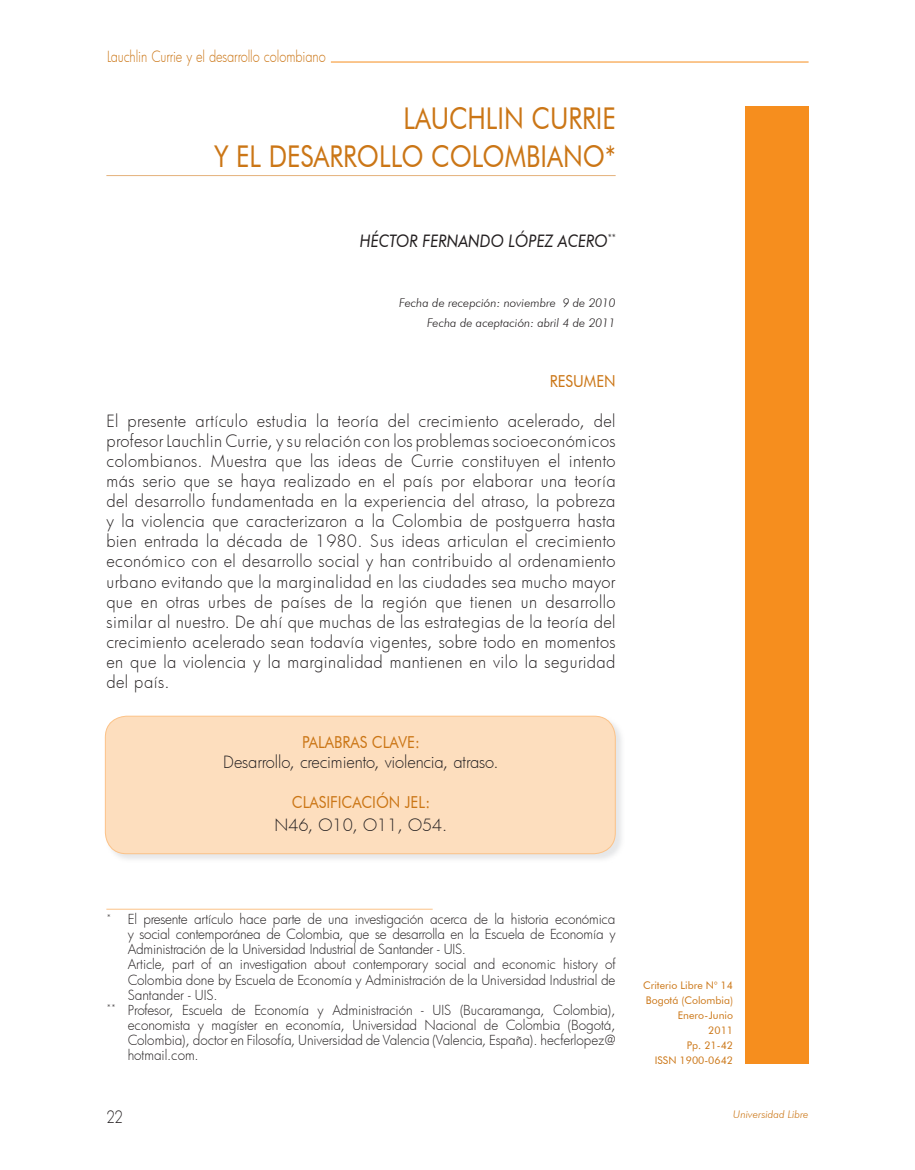
<style>
.page{position:relative;width:915px;height:1170px;background:#fff}
.page>*{position:absolute;margin:0;border:0;box-sizing:border-box;transform-origin:0 0}
.t1{font:30px/37.5px "Futura BT";color:#cb7616;text-align:right;scale:.85 1}
.t2{font:italic 17.25px "Futura BT";color:#231f20;scale:.9 1}
.t3{font:300 16.5px/20.1px "Futura";color:#231f20;text-align:justify}
.t4{font:16.5px "Futura BT";color:#cb7616;scale:.9 1}
.t5{font:300 16.5px "Futura";color:#231f20;scale:.85 1}
.t6{font:300 15px "Futura";letter-spacing:-.005em;color:#cb7616;scale:.85 1}
.t7{font:300 13.5px "Futura";letter-spacing:-.01em;color:#231f20}
.t8{font:italic 300 12px/20.1px "Futura BT";color:#231f20;text-align:right}
.t9{font:10.5px/15px "Futura BT";color:#cb7616;text-align:right}
.t10{font:italic 300 10.5px "Futura BT";color:#cb7616}
</style>
<div class="page">
<div style="left:744px;top:106px;width:64px;height:957px;background:#f68e1e"></div>
<hr style="left:331px;top:62px;width:477px;height:1px;background:#f68e1e">
<img style="left:105px;top:717px;width:517px;height:142px">
<div style="left:105px;top:716px;width:510px;height:137px;background:#fddebe;border-radius:21px"></div>
<div style="left:105px;top:715px;width:510px;height:139px;border:1px solid #fcc287;border-radius:21px"></div>
<hr style="left:106px;top:175px;width:509px;height:1px;background:#e4b27c">
<hr style="left:106px;top:908px;width:326px;height:1px;background:#fcc287">
<p class="t6" style="left:107px;top:46px;width:258px">Lauchlin Currie y el desarrollo colombiano</p>
<h1 class="t1" style="left:214px;top:99px;width:474px">LAUCHLIN CURRIE<br>Y EL DESARROLLO COLOMBIANO*</h1>
<p class="t2" style="left:359px;top:230px;width:286px">HÉCTOR FERNANDO LÓPEZ ACERO<sup>**</sup></p>
<p class="t8" style="left:399px;top:292px;width:218px">Fecha de recepción: noviembre 9 de 2010<br>Fecha de aceptación: abril 4 de 2011</p>
<p class="t4" style="left:549px;top:371px;width:74px">RESUMEN</p>
<p class="t3" style="left:106px;top:411px;width:510px">El presente artículo estudia la teoría del crecimiento acelerado, del profesor Lauchlin Currie, y su relación con los problemas socioeconómicos colombianos. Muestra que las ideas de Currie constituyen el intento más serio que se haya realizado en el país por elaborar una teoría del desarrollo fundamentada en la experiencia del atraso, la pobreza y la violencia que caracterizaron a la Colombia de postguerra hasta bien entrada la década de 1980. Sus ideas articulan el crecimiento económico con el desarrollo social y han contribuido al ordenamiento urbano evitando que la marginalidad en las ciudades sea mucho mayor que en otras urbes de países de la región que tienen un desarrollo similar al nuestro. De ahí que muchas de las estrategias de la teoría del crecimiento acelerado sean todavía vigentes, sobre todo en momentos en que la violencia y la marginalidad mantienen en vilo la seguridad del país.</p>
<p class="t4" style="left:302px;top:731px;width:132px">PALABRAS CLAVE:</p>
<p class="t3" style="left:223px;top:751px;width:277px">Desarrollo, crecimiento, violencia, atraso.</p>
<p class="t4" style="left:292px;top:792px;width:155px">CLASIFICACIÓN JEL:</p>
<p class="t3" style="left:274px;top:814px;width:174px">N46, O10, O11, O54.</p>
<p class="t7" style="left:106px;top:910px;width:510px"><sup>*</sup> El presente artículo hace parte de una investigación acerca de la historia económica</p>
<p class="t7" style="left:128px;top:925px;width:489px">y social contemporánea de Colombia, que se desarrolla en la Escuela de Economía y</p>
<p class="t7" style="left:128px;top:940px;width:340px">Administración de la Universidad Industrial de Santander - UIS.</p>
<p class="t7" style="left:128px;top:955px;width:489px">Article, part of an investigation about contemporary social and economic history of</p>
<p class="t7" style="left:128px;top:970px;width:489px">Colombia done by Escuela de Economía y Administración de la Universidad Industrial de</p>
<p class="t7" style="left:128px;top:985px;width:91px">Santander - UIS.</p>
<p class="t7" style="left:106px;top:1000px;width:510px"><sup>**</sup> Profesor, Escuela de Economía y Administración - UIS (Bucaramanga, Colombia),</p>
<p class="t7" style="left:128px;top:1015px;width:489px">economista y magíster en economía, Universidad Nacional de Colombia (Bogotá,</p>
<p class="t7" style="left:128px;top:1030px;width:489px">Colombia), doctor en Filosofía, Universidad de Valencia (Valencia, España). hecferlopez@</p>
<p class="t7" style="left:128px;top:1045px;width:72px">hotmail.com.</p>
<p class="t9" style="left:643px;top:977px;width:91px">Criterio Libre N° 14<br>Bogotá (Colombia)<br>Enero-Junio<br>2011<br>Pp. 21-42<br>ISSN 1900-0642</p>
<p class="t5" style="left:106px;top:1105px;width:21px">22</p>
<p class="t10" style="left:733px;top:1108px;width:77px">Universidad Libre</p>
</div>
